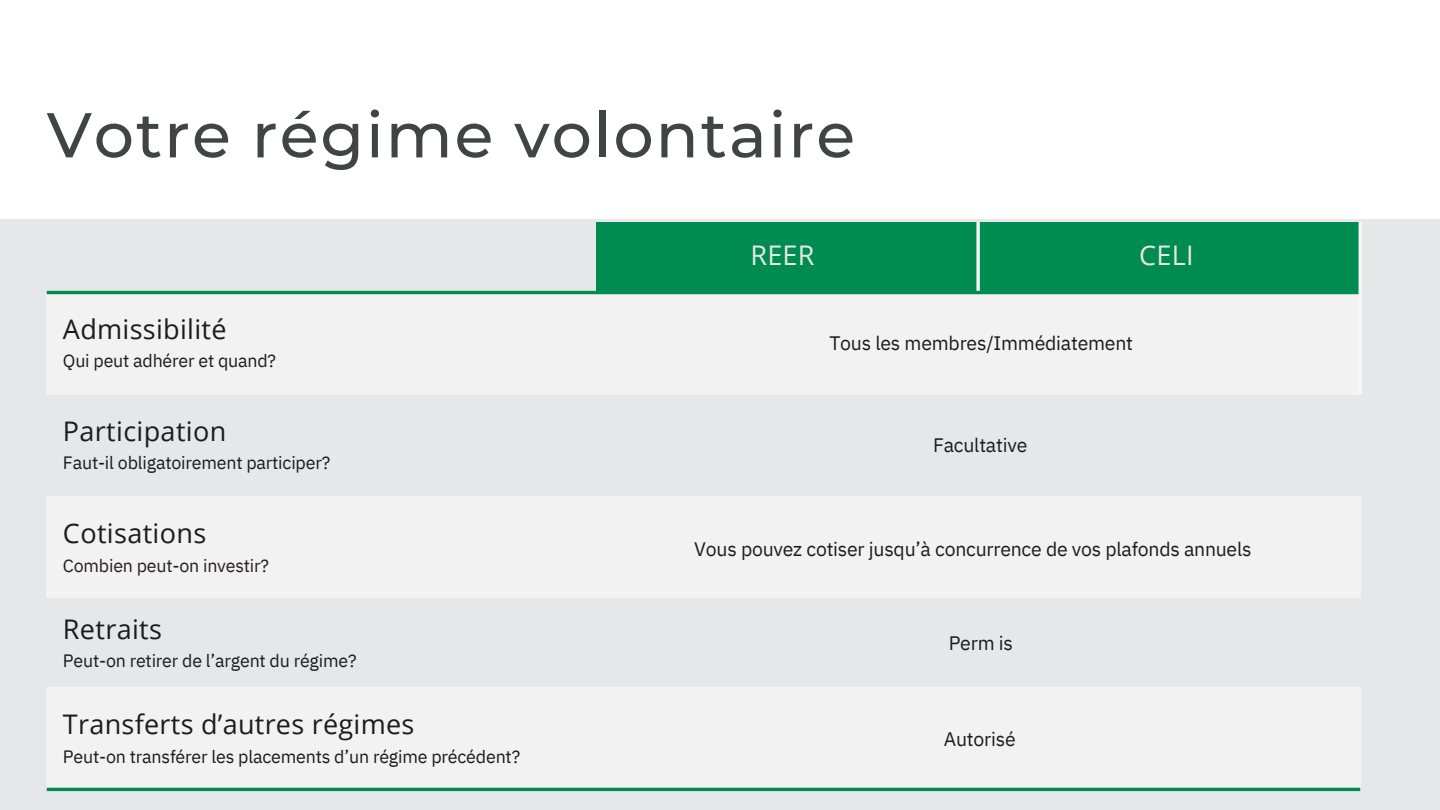
<style>
.page{position:relative;width:1440px;height:810px;background:#fff}
.page>*{position:absolute;margin:0;border:0;box-sizing:border-box;transform-origin:0 0}
.t1{font:500 63.15px "Montserrat";letter-spacing:.03em;color:#424344}
.t2{font:27px "Open Sans";letter-spacing:.01em;color:#1c1c1c}
.t3{font:27px "Open Sans";letter-spacing:.01em;color:#e6e7e8}
.t4{font:19.5px "IBM Plex Sans";letter-spacing:-.01em;color:#1c1c1c}
.t5{font:17.85px "IBM Plex Sans";letter-spacing:-.01em;color:#1c1c1c}
.t6{font:17.85px "IBM Plex Sans";letter-spacing:-.01em;color:#231f20}
</style>
<div class="page">
<div style="left:0;top:219px;width:1440px;height:590px;background:#e6e7e8"></div>
<div style="left:596px;top:222px;width:382px;height:71px;background:#008c51"></div>
<div style="left:978px;top:222px;width:382px;height:71px;background:#008c51"></div>
<div style="left:47px;top:293px;width:549px;height:101px;background:#f2f2f2"></div>
<div style="left:596px;top:293px;width:764px;height:101px;background:#f2f2f2"></div>
<div style="left:47px;top:496px;width:549px;height:102px;background:#f2f2f2"></div>
<div style="left:596px;top:496px;width:764px;height:102px;background:#f2f2f2"></div>
<div style="left:47px;top:687px;width:549px;height:102px;background:#f2f2f2"></div>
<div style="left:596px;top:687px;width:764px;height:102px;background:#f2f2f2"></div>
<svg style="left:976px;top:222px;width:4px;height:69px"></svg>
<hr style="left:47px;top:291px;width:1315px;height:3px;background:#008c51">
<hr style="left:1359px;top:222px;width:3px;height:172px;background:#f8f8f8">
<hr style="left:47px;top:788px;width:1313px;height:3px;background:#008c51">
<p class="t1" style="left:47px;top:96px;width:810px">Votre régime volontaire</p>
<p class="t2" style="left:63px;top:310px;width:165px">Admissibilité</p>
<p class="t5" style="left:63px;top:349px;width:215px">Qui peut adhérer et quand?</p>
<p class="t2" style="left:63px;top:412px;width:165px">Participation</p>
<p class="t5" style="left:63px;top:451px;width:269px">Faut-il obligatoirement participer?</p>
<p class="t2" style="left:63px;top:514px;width:145px">Cotisations</p>
<p class="t6" style="left:63px;top:553px;width:208px">Combien peut-on investir?</p>
<p class="t2" style="left:63px;top:610px;width:100px">Retraits</p>
<p class="t5" style="left:63px;top:649px;width:295px">Peut-on retirer de l’argent du régime?</p>
<p class="t2" style="left:63px;top:706px;width:353px">Transferts d’autres régimes</p>
<p class="t5" style="left:63px;top:745px;width:459px">Peut-on transférer les placements d’un régime précédent?</p>
<p class="t3" style="left:750px;top:236px;width:66px">REER</p>
<p class="t3" style="left:1139px;top:236px;width:56px">CELI</p>
<p class="t4" style="left:829px;top:330px;width:305px">Tous les membres/Immédiatement</p>
<p class="t4" style="left:933px;top:432px;width:96px">Facultative</p>
<p class="t4" style="left:694px;top:536px;width:559px">Vous pouvez cotiser jusqu’à concurrence de vos plafonds annuels</p>
<p class="t4" style="left:949px;top:630px;width:66px">Perm is</p>
<p class="t4" style="left:944px;top:726px;width:73px">Autorisé</p>
</div>
